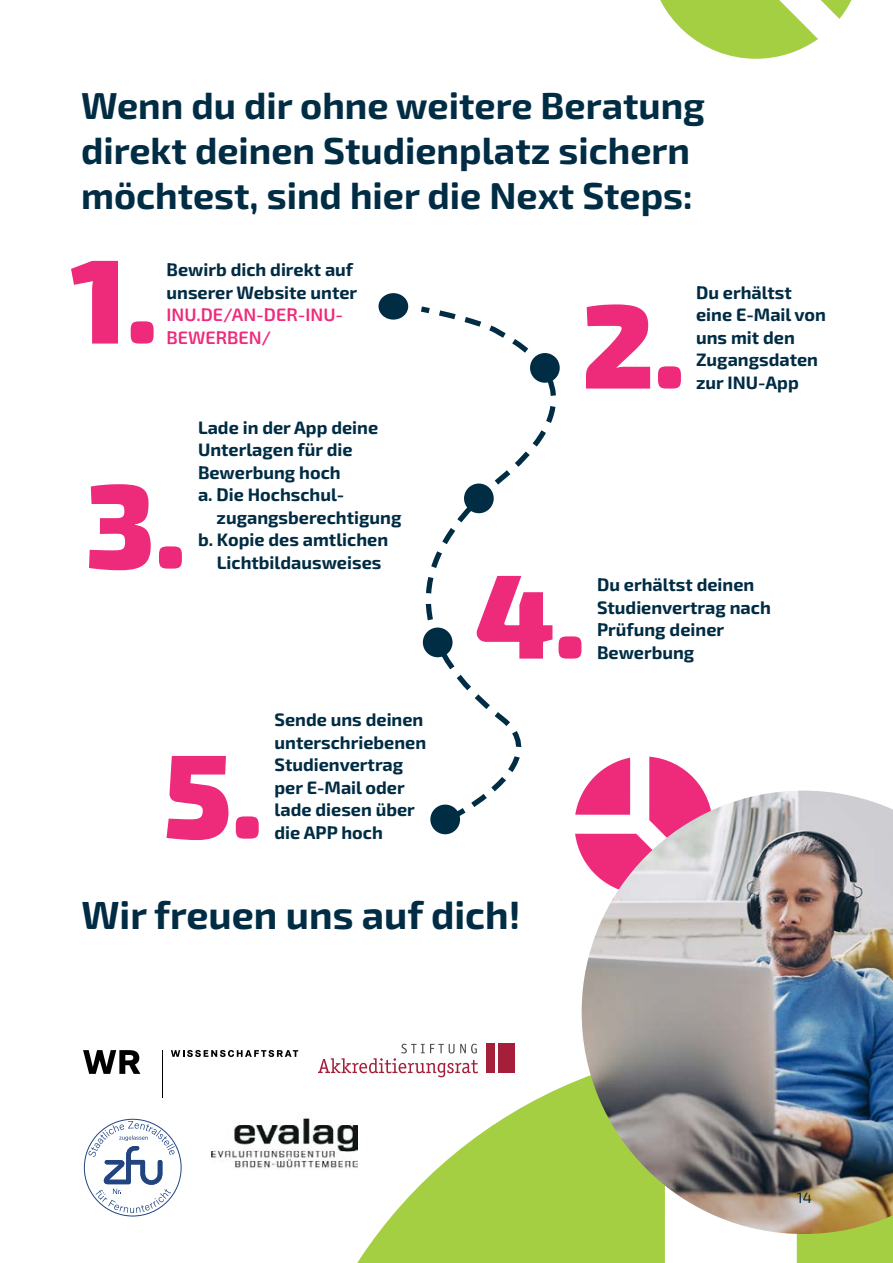
<style>
.page{position:relative;width:893px;height:1263px;background:#fff}
.page>*{position:absolute;margin:0;border:0;box-sizing:border-box;transform-origin:0 0}
.t1{font:900 119.85px "Exo 2";color:#ee2a7b}
.t2{font:700 39.15px "Exo 2";color:#002c44}
.t3{font:700 37.5px/45px "Exo 2";color:#002c44}
.t4{font:700 18px/22.5px "Exo 2";color:#002c44}
.t5{font:600 18px/22.5px "Exo 2";color:#ee2a7b}
.t6{font:15px "Exo 2";color:#002c44}
</style>
<div class="page">
<svg style="left:357px;top:1054px;width:308px;height:209px;fill:#a5cf42"></svg>
<div style="left:797px;top:1234px;width:96px;height:29px;background:#a5cf42"></div>
<svg style="left:575px;top:757px;width:128px;height:99px"></svg>
<svg style="left:84px;top:1119px;width:98px;height:97px"></svg>
<img style="left:212px;top:1099px;width:146px;height:88px">
<div style="left:486px;top:1044px;width:8px;height:29px;background:#a51e3a"></div>
<div style="left:498px;top:1044px;width:17px;height:29px;background:#a51e3a"></div>
<svg style="left:318px;top:1044px;width:160px;height:33px"></svg>
<svg style="left:83px;top:1050px;width:57px;height:24px"></svg>
<svg style="left:171px;top:1050px;width:127px;height:7px"></svg>
<hr style="left:162px;top:1050px;width:1px;height:48px;background:#000">
<svg style="left:516px;top:339px;width:44px;height:128px"></svg>
<svg style="left:516px;top:731px;width:6px;height:35px"></svg>
<svg style="left:421px;top:306px;width:95px;height:510px"></svg>
<div style="left:378px;top:293px;width:30px;height:27px;background:#002c44;border-radius:50%"></div>
<div style="left:530px;top:353px;width:30px;height:30px;background:#002c44;border-radius:50%"></div>
<div style="left:464px;top:483px;width:30px;height:30px;background:#002c44;border-radius:50%"></div>
<div style="left:423px;top:627px;width:30px;height:30px;background:#002c44;border-radius:50%"></div>
<div style="left:430px;top:804px;width:30px;height:30px;background:#002c44;border-radius:50%"></div>
<img style="left:582px;top:790px;width:311px;height:444px">
<svg style="left:660px;top:0;width:192px;height:59px"></svg>
<h3 class="t3" style="left:81px;top:81px;width:625px">Wenn du dir ohne weitere Beratung direkt deinen Studienplatz sichern möchtest, sind hier die Next Steps:</h3>
<h1 class="t1" style="left:71px;top:218px;width:88px">1.</h1>
<p class="t4" style="left:166px;top:258px;width:192px">Bewirb dich direkt auf unserer Website unter</p>
<p class="t5" style="left:166px;top:303px;width:178px">INU.DE/AN-DER-INU-<br>BEWERBEN/</p>
<h1 class="t1" style="left:582px;top:263px;width:104px">2.</h1>
<h1 class="t1" style="left:86px;top:443px;width:102px">3.</h1>
<p class="t4" style="left:198px;top:415px;width:182px">Lade in der App deine<br>Unterlagen für die<br>Bewerbung hoch<br>a. Die Hochschul-</p>
<p class="t4" style="left:217px;top:505px;width:186px">zugangsberechtigung</p>
<p class="t4" style="left:198px;top:528px;width:192px">b. Kopie des amtlichen</p>
<p class="t4" style="left:217px;top:550px;width:166px">Lichtbildausweises</p>
<p class="t4" style="left:696px;top:280px;width:131px">Du erhältst eine E-Mail von uns mit den<br>Zugangsdaten zur INU-App</p>
<h1 class="t1" style="left:164px;top:713px;width:101px">5.</h1>
<p class="t4" style="left:274px;top:708px;width:153px">Sende uns deinen unterschriebenen<br>Studienvertrag per E-Mail oder lade diesen über die APP hoch</p>
<h1 class="t1" style="left:475px;top:533px;width:112px">4.</h1>
<p class="t4" style="left:597px;top:573px;width:175px">Du erhältst deinen<br>Studienvertrag nach<br>Prüfung deiner<br>Bewerbung</p>
<h2 class="t2" style="left:81px;top:887px;width:441px">Wir freuen uns auf dich!</h2>
<p class="t6" style="left:797px;top:1187px;width:17px">14</p>
</div>
